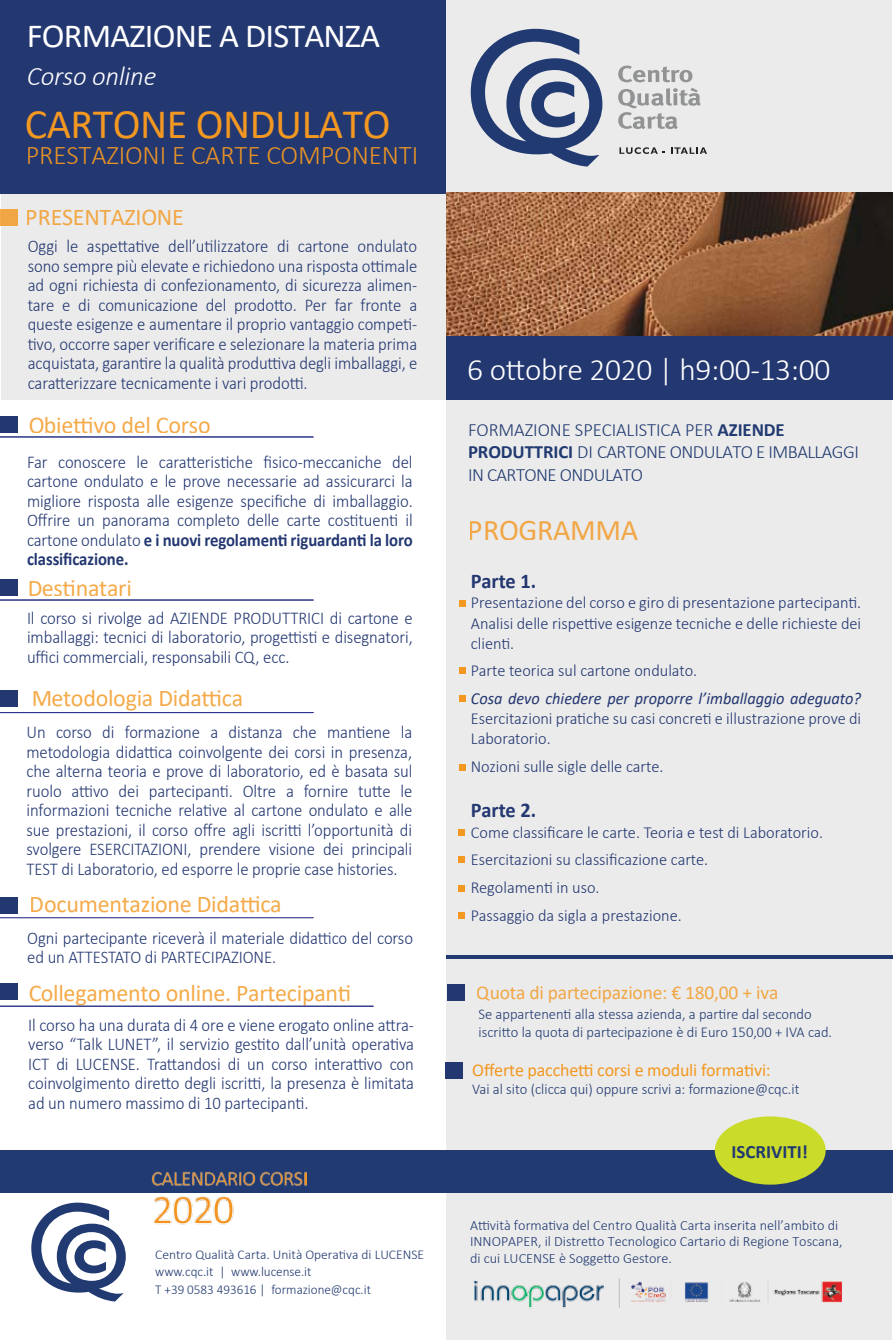
<style>
.page{position:relative;width:893px;height:1340px;background:#fff}
.page>*{position:absolute;margin:0;border:0;box-sizing:border-box;transform-origin:0 0}
.t1{font:42px "Calibri";letter-spacing:-.01em;color:#f39821}
.t2{font:33.75px "Calibri";letter-spacing:-.025em;color:#fff}
.t3{font:300 31.5px "Calibri";letter-spacing:-.01em;color:#fff}
.t4{font:30px "Calibri";letter-spacing:-.01em;color:#f39821}
.t5{font:300 27px "Calibri";letter-spacing:-.005em;color:#f39821}
.t6{font:italic 300 27px "Calibri";letter-spacing:-.01em;color:#fff}
.t7{font:24px "Calibri";letter-spacing:-.01em;color:#f39821}
.t8{font:700 21px "Calibri";letter-spacing:-.005em;color:#233771}
.t9{font:19.5px "Calibri";letter-spacing:-.01em;color:#f39821}
.t10{font:700 18.9px "Calibri";color:#213a71}
.t11{font:300 18.75px/22.5px "Calibri";letter-spacing:-.03em;color:#213a71}
.t12{font:300 18px/19.5px "Calibri";letter-spacing:-.005em;color:#233771;text-align:justify;scale:.93 1}
.t13{font:18px "Calibri";letter-spacing:-.01em;color:#f39821}
.t14{font:300 16.8px/20.1px "Calibri";color:#233771}
.t15{font:italic 16.8px "Calibri";color:#233771}
.t16{font:300 15px/18px "Calibri";color:#213a71}
.t17{font:300 14.25px/16.5px "Calibri";color:#213a71}
.t18{font:300 13.5px/16.5px "Calibri";color:#213a71}
.s1{font-weight:700}
</style>
<div class="page">
<div style="left:2px;top:193px;width:444px;height:207px;background:#ebebeb"></div>
<div style="left:446px;top:0;width:445px;height:1339px;background:#ebebeb"></div>
<div style="left:0;top:1150px;width:893px;height:43px;background:#213a71"></div>
<div style="left:0;top:983px;width:17px;height:17px;background:#233771"></div>
<hr style="left:0;top:1005px;width:374px;height:1px;background:#2e3192">
<div style="left:0;top:897px;width:17px;height:17px;background:#233771"></div>
<hr style="left:0;top:917px;width:314px;height:1px;background:#5b57a6">
<div style="left:0;top:690px;width:17px;height:17px;background:#233771"></div>
<hr style="left:0;top:712px;width:314px;height:1px;background:#2e3192">
<div style="left:0;top:579px;width:17px;height:17px;background:#233771"></div>
<hr style="left:0;top:599px;width:314px;height:1px;background:#2e3192">
<div style="left:0;top:416px;width:17px;height:17px;background:#233771"></div>
<hr style="left:0;top:436px;width:314px;height:1px;background:#2e3192">
<div style="left:0;top:209px;width:17px;height:17px;background:#f1a645"></div>
<svg style="left:618px;top:66px;width:74px;height:16px"></svg>
<svg style="left:618px;top:88px;width:83px;height:41px"></svg>
<svg style="left:619px;top:147px;width:46px;height:7px"></svg>
<svg style="left:671px;top:147px;width:36px;height:7px"></svg>
<svg style="left:471px;top:29px;width:131px;height:138px"></svg>
<img style="left:631px;top:1281px;width:211px;height:21px">
<img style="left:473px;top:1280px;width:131px;height:28px">
<img style="left:152px;top:1171px;width:154px;height:54px">
<svg style="left:31px;top:1202px;width:95px;height:99px"></svg>
<svg style="left:619px;top:1278px;width:1px;height:29px"></svg>
<div style="left:715px;top:1116px;width:111px;height:68px;background:#cbdb2a;border-radius:50%"></div>
<img style="left:446px;top:193px;width:447px;height:143px">
<div style="left:0;top:0;width:446px;height:193px;background:#233771"></div>
<div style="left:446px;top:336px;width:447px;height:63px;background:#233771"></div>
<svg style="left:460px;top:600px;width:6px;height:6px"></svg>
<svg style="left:460px;top:667px;width:6px;height:6px"></svg>
<svg style="left:460px;top:696px;width:6px;height:6px"></svg>
<svg style="left:459px;top:764px;width:6px;height:6px"></svg>
<svg style="left:459px;top:885px;width:6px;height:6px"></svg>
<svg style="left:459px;top:912px;width:6px;height:6px"></svg>
<svg style="left:459px;top:829px;width:6px;height:6px"></svg>
<svg style="left:459px;top:856px;width:6px;height:6px"></svg>
<hr style="left:446px;top:955px;width:447px;height:3px;background:#213a71">
<div style="left:447px;top:983px;width:17px;height:17px;background:#233771"></div>
<div style="left:446px;top:1061px;width:17px;height:17px;background:#233771"></div>
<h2 class="t2" style="left:27px;top:13px;width:355px">FORMAZIONE A DISTANZA</h2>
<h3 class="t6" style="left:27px;top:59px;width:131px">Corso online</h3>
<h1 class="t1" style="left:25px;top:95px;width:367px">CARTONE ONDULATO</h1>
<h3 class="t5" style="left:26px;top:138px;width:394px">PRESTAZIONI E CARTE COMPONENTI</h3>
<h3 class="t7" style="left:26px;top:200px;width:160px">PRESENTAZIONE</h3>
<p class="t12" style="left:28px;top:236px;width:420px">Oggi le aspettative dell’utilizzatore di cartone ondulato sono sempre più elevate e richiedono una risposta ottimale ad ogni richiesta di confezionamento, di sicurezza alimen&shy;tare e di comunicazione del prodotto. Per far fronte a queste esigenze e aumentare il proprio vantaggio competi&shy;tivo, occorre saper verificare e selezionare la materia prima acquistata, garantire la qualità produttiva degli imballaggi, e caratterizzare tecnicamente i vari prodotti.</p>
<h3 class="t7" style="left:28px;top:408px;width:184px">Obiettivo del Corso</h3>
<p class="t12" style="left:27px;top:451px;width:416px">Far conoscere le caratteristiche fisico-meccaniche del cartone ondulato e le prove necessarie ad assicurarci la migliore risposta alle esigenze specifiche di imballaggio.<br>Offrire un panorama completo delle carte costituenti il cartone ondulato <span class="s1">e i nuovi regolamenti riguardanti la loro classificazione.</span></p>
<h3 class="t7" style="left:27px;top:571px;width:106px">Destinatari</h3>
<p class="t12" style="left:27px;top:607px;width:416px">Il corso si rivolge ad AZIENDE PRODUTTRICI di cartone e imballaggi: tecnici di laboratorio, progettisti e disegnatori, uffici commerciali, responsabili CQ, ecc.</p>
<h3 class="t7" style="left:31px;top:681px;width:214px">Metodologia Didattica</h3>
<p class="t12" style="left:27px;top:722px;width:416px">Un corso di formazione a distanza che mantiene la metodologia didattica coinvolgente dei corsi in presenza, che alterna teoria e prove di laboratorio, ed è basata sul ruolo attivo dei partecipanti. Oltre a fornire tutte le informazioni tecniche relative al cartone ondulato e alle sue prestazioni, il corso offre agli iscritti l’opportunità di svolgere ESERCITAZIONI, prendere visione dei principali TEST di Laboratorio, ed esporre le proprie case histories.</p>
<h3 class="t7" style="left:30px;top:887px;width:254px">Documentazione Didattica</h3>
<p class="t12" style="left:27px;top:927px;width:416px">Ogni partecipante riceverà il materiale didattico del corso ed un ATTESTATO di PARTECIPAZIONE.</p>
<h3 class="t7" style="left:28px;top:976px;width:325px">Collegamento online. Partecipanti</h3>
<p class="t12" style="left:28px;top:1014px;width:416px">Il corso ha una durata di 4 ore e viene erogato online attra&shy;verso “Talk LUNET”, il servizio gestito dall’unità operativa ICT di LUCENSE. Trattandosi di un corso interattivo con coinvolgimento diretto degli iscritti, la presenza è limitata ad un numero massimo di 10 partecipanti.</p>
<p class="t18" style="left:155px;top:1246px;width:270px">Centro Qualità Carta. Unità Operativa di LUCENSE www.cqc.it | www.lucense.it</p>
<p class="t18" style="left:155px;top:1280px;width:217px">T +39 0583 493616 | formazione@cqc.it</p>
<h3 class="t3" style="left:467px;top:350px;width:365px">6 ottobre 2020 | h9:00-13:00</h3>
<p class="t11" style="left:468px;top:418px;width:392px">FORMAZIONE SPECIALISTICA PER <span class="s1">AZIENDE<br>PRODUTTRICI</span> DI CARTONE ONDULATO E IMBALLAGGI<br>IN CARTONE ONDULATO</p>
<h3 class="t4" style="left:468px;top:508px;width:172px">PROGRAMMA</h3>
<p class="t8" style="left:471px;top:566px;width:67px">Parte 1.</p>
<p class="t14" style="left:471px;top:592px;width:392px;text-align:justify">Presentazione del corso e giro di presentazione partecipanti.<br>Analisi delle rispettive esigenze tecniche e delle richieste dei clienti.</p>
<p class="t14" style="left:471px;top:660px;width:228px">Parte teorica sul cartone ondulato.</p>
<p class="t15" style="left:471px;top:686px;width:392px">Cosa devo chiedere per proporre l’imballaggio adeguato?</p>
<p class="t14" style="left:471px;top:708px;width:392px">Esercitazioni pratiche su casi concreti e illustrazione prove di<br>Laboratorio.</p>
<p class="t14" style="left:471px;top:756px;width:194px">Nozioni sulle sigle delle carte.</p>
<p class="t8" style="left:471px;top:795px;width:67px">Parte 2.</p>
<p class="t14" style="left:471px;top:818px;width:354px;line-height:27.6px">Come classificare le carte. Teoria e test di Laboratorio.<br>Esercitazioni su classificazione carte.<br>Regolamenti in uso.<br>Passaggio da sigla a prestazione.</p>
<p class="t9" style="left:477px;top:979px;width:303px">Quota di partecipazione: € 180,00 + iva</p>
<p class="t16" style="left:479px;top:1004px;width:355px">Se appartenenti alla stessa azienda, a partire dal secondo iscritto la quota di partecipazione è di Euro 150,00 + IVA cad.</p>
<p class="t13" style="left:472px;top:1057px;width:300px">Offerte pacchetti corsi e moduli formativi:</p>
<p class="t16" style="left:472px;top:1079px;width:329px">Vai al sito (clicca qui) oppure scrivi a: formazione@cqc.it</p>
<p class="t10" style="left:732px;top:1138px;width:78px">ISCRIVITI!</p>
<p class="t17" style="left:470px;top:1216px;width:374px">Attività formativa del Centro Qualità Carta inserita nell’ambito di<br>INNOPAPER, il Distretto Tecnologico Cartario di Regione Toscana, di cui LUCENSE è Soggetto Gestore.</p>
</div>
